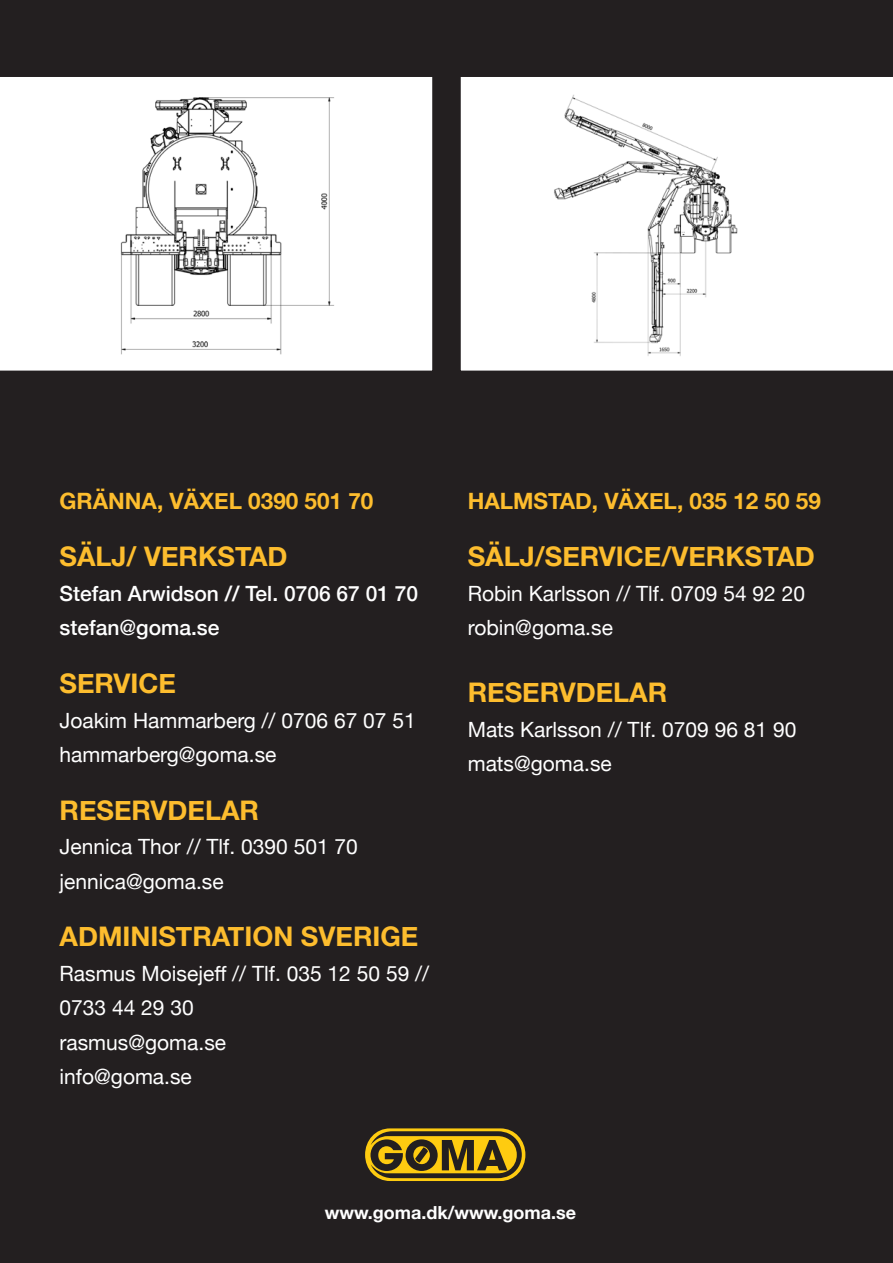
<style>
.page{position:relative;width:893px;height:1263px;background:#231f20}
.page>*{position:absolute;margin:0;border:0;box-sizing:border-box;transform-origin:0 0}
.colums{font:700 27px "Helvetica Neue";color:#fdbd2e}
.colums-2{font:700 22.5px "Helvetica Neue";color:#fdbd2e}
.colums-3{font:21px/34.5px "Helvetica Neue";color:#fff}
.colums-4{font:500 21px/34.5px "Helvetica Neue";color:#fff}
.colums-5{font:700 18px "Helvetica Neue";color:#fff}
</style>
<div class="page">
<svg style="left:365px;top:1128px;width:160px;height:53px"></svg>
<svg style="left:370px;top:1131px;width:152px;height:47px"></svg>
<svg style="left:0;top:77px;width:433px;height:294px;background:#f6f6f6"></svg>
<svg style="left:460px;top:77px;width:433px;height:294px;background:#f6f6f6"></svg>
<div style="left:478px;top:88px;width:27px;height:275px;background:#fff"></div>
<div style="left:850px;top:88px;width:28px;height:275px;background:#fff"></div>
<div style="left:482px;top:85px;width:403px;height:8px;background:#fff"></div>
<div style="left:482px;top:359px;width:403px;height:8px;background:#fff"></div>
<p class="colums-2" style="left:60px;top:483px;width:315px">GRÄNNA, VÄXEL 0390 501 70</p>
<p class="colums" style="left:60px;top:536px;width:230px">SÄLJ/ VERKSTAD</p>
<p class="colums-4" style="left:60px;top:574px;width:360px">Stefan Arwidson // Tel. 0706 67 01 70 stefan@goma.se</p>
<p class="colums" style="left:60px;top:662px;width:118px">SERVICE</p>
<p class="colums-3" style="left:60px;top:704px;width:358px">Joakim Hammarberg // 0706 67 07 51</p>
<p class="colums-3" style="left:60px;top:738px;width:218px">hammarberg@goma.se</p>
<p class="colums" style="left:60px;top:789px;width:201px">RESERVDELAR</p>
<p class="colums-3" style="left:60px;top:831px;width:300px">Jennica Thor // Tlf. 0390 501 70</p>
<p class="colums-3" style="left:60px;top:865px;width:166px">jennica@goma.se</p>
<p class="colums" style="left:60px;top:915px;width:360px">ADMINISTRATION SVERIGE</p>
<p class="colums-3" style="left:60px;top:957px;width:371px">Rasmus Moisejeff // Tlf. 035 12 50 59 //<br>0733 44 29 30</p>
<p class="colums-3" style="left:60px;top:1026px;width:168px">rasmus@goma.se</p>
<p class="colums-3" style="left:60px;top:1061px;width:134px">info@goma.se</p>
<p class="colums-2" style="left:468px;top:483px;width:355px">HALMSTAD, VÄXEL, 035 12 50 59</p>
<p class="colums" style="left:468px;top:536px;width:349px">SÄLJ/SERVICE/VERKSTAD</p>
<p class="colums-3" style="left:468px;top:577px;width:339px">Robin Karlsson // Tlf. 0709 54 92 20</p>
<p class="colums-3" style="left:468px;top:612px;width:147px">robin@goma.se</p>
<p class="colums" style="left:468px;top:671px;width:201px">RESERVDELAR</p>
<p class="colums-3" style="left:468px;top:713px;width:330px">Mats Karlsson // Tlf. 0709 96 81 90</p>
<p class="colums-3" style="left:468px;top:748px;width:146px">mats@goma.se</p>
<p class="colums-5" style="left:325px;top:1198px;width:253px">www.goma.dk/www.goma.se</p>
</div>
